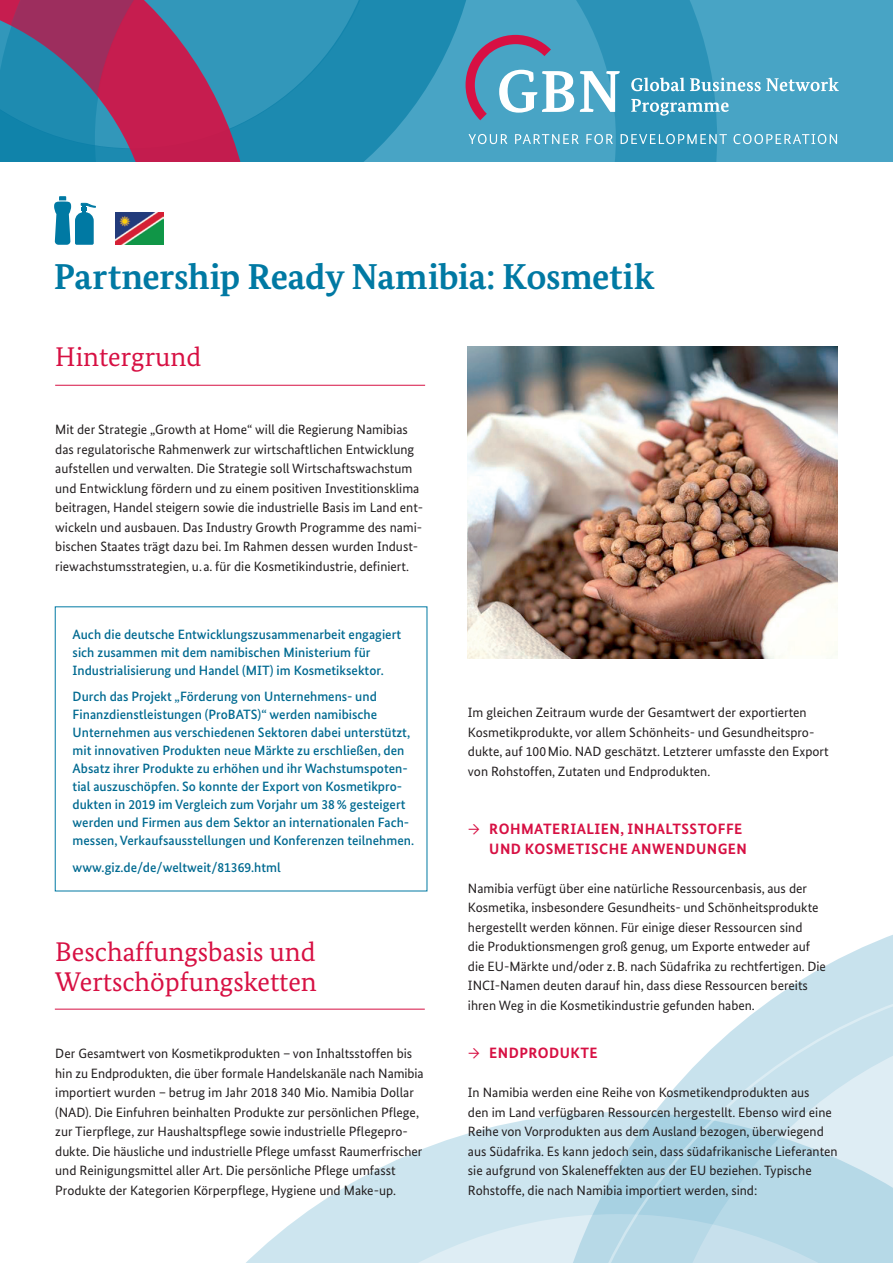
<style>
.page{position:relative;width:893px;height:1263px;background:#fff}
.page>*{position:absolute;margin:0;border:0;box-sizing:border-box;transform-origin:0 0}
.t1{font:700 36px "Bundes Serif";letter-spacing:-.005em;color:#0079a3}
.t2{font:27px/30px "Bundes Serif";color:#d71043}
.t3{font:700 15px/19.5px "Bundes Sans";letter-spacing:.03em;color:#d71043}
.t4{font:13.5px/19.5px "Bundes Sans";color:#231f20}
.t5{font:500 13.5px/18px "Bundes Sans";color:#006a91}
.s1{font-weight:400}
</style>
<div class="page">
<svg style="left:818px;top:935px;width:75px;height:35px"></svg>
<svg style="left:246px;top:1116px;width:309px;height:147px"></svg>
<svg style="left:555px;top:970px;width:338px;height:293px"></svg>
<hr style="left:55px;top:385px;width:370px;height:1px;background:#d71043">
<img style="left:116px;top:213px;width:47px;height:32px">
<div style="left:0;top:0;width:893px;height:162px;background:#48a4c5"></div>
<svg style="left:254px;top:0;width:463px;height:162px"></svg>
<svg style="left:0;top:0;width:254px;height:162px;background:#6f5883"></svg>
<svg style="left:631px;top:99px;width:98px;height:17px;background:#69b2cc"></svg>
<svg style="left:631px;top:78px;width:208px;height:13px"></svg>
<svg style="left:466px;top:35px;width:108px;height:85px"></svg>
<svg style="left:580px;top:71px;width:40px;height:41px"></svg>
<svg style="left:468px;top:134px;width:369px;height:10px"></svg>
<img style="left:468px;top:347px;width:370px;height:311px">
<svg style="left:54px;top:196px;width:42px;height:49px"></svg>
<hr style="left:55px;top:1009px;width:370px;height:1px;background:#d71043">
<h1 class="t1" style="left:54px;top:254px;width:602px">Partnership Ready Namibia: Kosmetik</h1>
<h2 class="t2" style="left:55px;top:341px;width:147px">Hintergrund</h2>
<p class="t4" style="left:55px;top:420px;width:370px">Mit der Strategie „Growth at Home“ will die Regierung Namibias das regulatorische Rahmenwerk zur wirtschaftlichen Entwicklung aufstellen und verwalten. Die Strategie soll Wirtschaftswachstum und Entwicklung fördern und zu einem positiven Investitionsklima beitragen, Handel steigern sowie die industrielle Basis im Land ent&shy;wickeln und ausbauen. Das Industry Growth Programme des nami&shy;bischen Staates trägt dazu bei. Im Rahmen dessen wurden Indust&shy;riewachstumsstrategien, u.a. für die Kosmetikindustrie, definiert.</p>
<p class="t5" style="left:73px;top:625px;width:330px">Auch die deutsche Entwicklungszusammenarbeit engagiert sich zusammen mit dem namibischen Ministerium für<br>Industrialisierung und Handel (MIT) im Kosmetiksektor.</p>
<p class="t5" style="left:73px;top:688px;width:343px">Durch das Projekt „Förderung von Unternehmens- und Finanzdienstleistungen (ProBATS)“ werden namibische Unternehmen aus verschiedenen Sektoren dabei unterstützt, mit innovativen Produkten neue Märkte zu erschließen, den Absatz ihrer Produkte zu erhöhen und ihr Wachstumspoten&shy;tial auszuschöpfen. So konnte der Export von Kosmetikpro&shy;dukten in 2019 im Vergleich zum Vorjahr um 38% gesteigert werden und Firmen aus dem Sektor an internationalen Fach&shy;messen, Verkaufsausstellungen und Konferenzen teilnehmen.</p>
<p class="t5" style="left:73px;top:858px;width:210px">www.giz.de/de/weltweit/81369.html</p>
<h2 class="t2" style="left:55px;top:936px;width:263px">Beschaffungsbasis und<br>Wertschöpfungsketten</h2>
<p class="t4" style="left:55px;top:1044px;width:370px">Der Gesamtwert von Kosmetikprodukten – von Inhaltsstoffen bis hin zu Endprodukten, die über formale Handelskanäle nach Namibia importiert wurden – betrug im Jahr 2018 340 Mio. Namibia Dollar (NAD). Die Einfuhren beinhalten Produkte zur persönlichen Pflege, zur Tierpflege, zur Haushaltspflege sowie industrielle Pflegepro&shy;dukte. Die häusliche und industrielle Pflege umfasst Raumerfrischer und Reinigungsmittel aller Art. Die persönliche Pflege umfasst Produkte der Kategorien Körperpflege, Hygiene und Make-up.</p>
<p class="t4" style="left:468px;top:702px;width:362px">Im gleichen Zeitraum wurde der Gesamtwert der exportierten Kosmetikprodukte, vor allem Schönheits- und Gesundheitspro&shy;dukte, auf 100Mio. NAD geschätzt. Letzterer umfasste den Export von Rohstoffen, Zutaten und Endprodukten.</p>
<p class="t3" style="left:489px;top:819px;width:259px;text-indent:-21px"><span class="s1">→</span> ROHMATERIALIEN, INHALTSSTOFFE<br>UND KOSMETISCHE ANWENDUNGEN</p>
<p class="t4" style="left:468px;top:878px;width:360px">Namibia verfügt über eine natürliche Ressourcenbasis, aus der Kosmetika, insbesondere Gesundheits- und Schönheitsprodukte hergestellt werden können. Für einige dieser Ressourcen sind<br>die Produktionsmengen groß genug, um Exporte entweder auf die EU-Märkte und/oder z.B. nach Südafrika zu rechtfertigen. Die INCI-Namen deuten darauf hin, dass diese Ressourcen bereits ihren Weg in die Kosmetikindustrie gefunden haben.</p>
<p class="t3" style="left:468px;top:1043px;width:131px"><span class="s1">→</span> ENDPRODUKTE</p>
<p class="t4" style="left:468px;top:1083px;width:371px">In Namibia werden eine Reihe von Kosmetikendprodukten aus<br>den im Land verfügbaren Ressourcen hergestellt. Ebenso wird eine Reihe von Vorprodukten aus dem Ausland bezogen, überwiegend aus Südafrika. Es kann jedoch sein, dass südafrikanische Lieferanten sie aufgrund von Skaleneffekten aus der EU beziehen. Typische Rohstoffe, die nach Namibia importiert werden, sind:</p>
</div>
